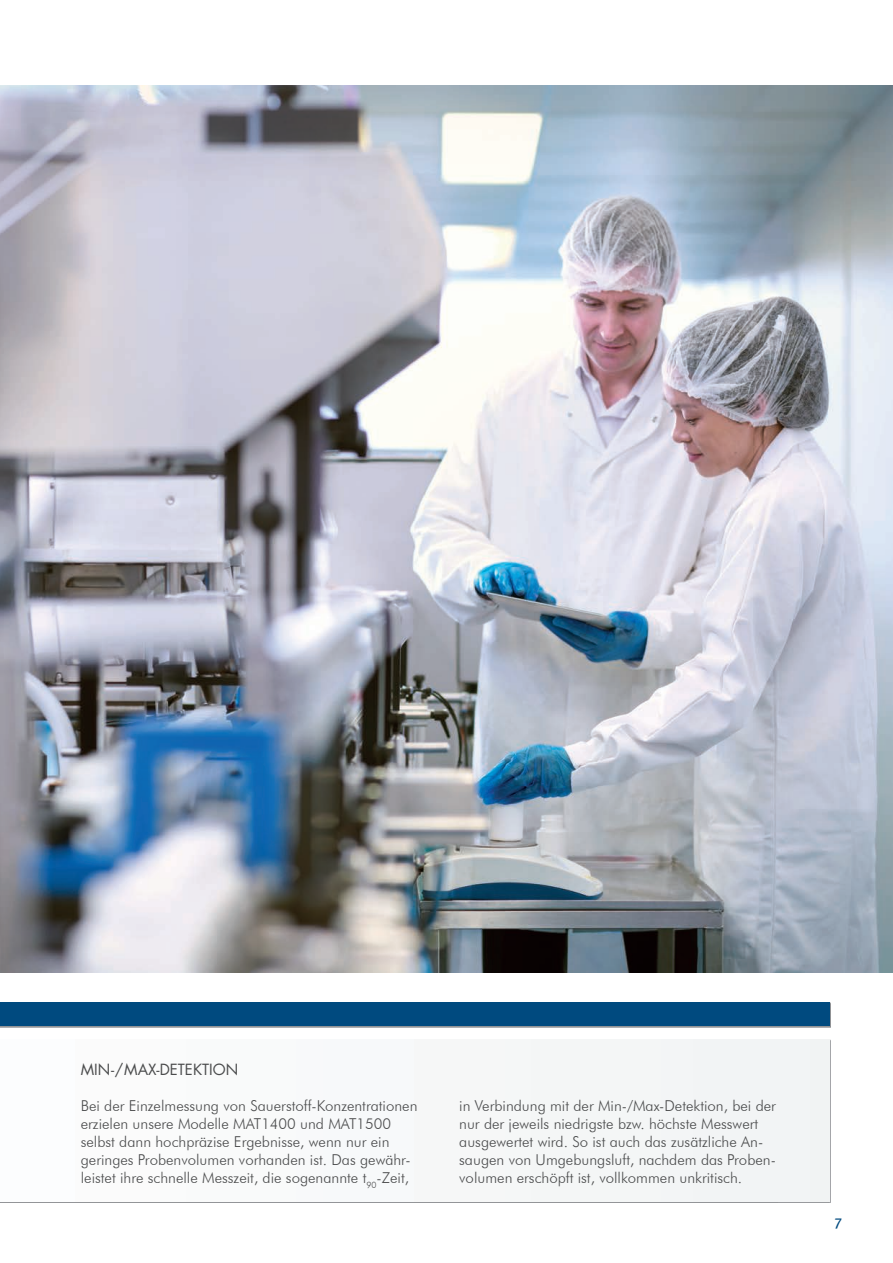
<style>
.page{position:relative;width:893px;height:1263px;background:#fff}
.page>*{position:absolute;margin:0;border:0;box-sizing:border-box;transform-origin:0 0}
.t1{font:300 15px/18px "Futura BT";color:#4b4c4d}
.t2{font:15px "Futura LT";color:#4b4c4d}
.t3{font:15px "Meta";color:#004a7f}
</style>
<div class="page">
<img style="left:0;top:85px;width:893px;height:887px">
<div style="left:0;top:1039px;width:829px;height:163px;background:#f6f7f7"></div>
<img style="left:0;top:1003px;width:830px;height:24px">
<div style="left:0;top:1002px;width:829px;height:24px;background:#004a7f"></div>
<p class="t2" style="left:81px;top:1060px;width:159px">MIN-/MAX-DETEKTION</p>
<p class="t1" style="left:81px;top:1097px;width:338px">Bei der Einzelmessung von Sauerstoff-Konzentrationen erzielen unsere Modelle MAT1400 und MAT1500 selbst dann hochpräzise Ergebnisse, wenn nur ein geringes Probenvolumen vorhanden ist. Das gewähr&shy;leistet ihre schnelle Messzeit, die sogenannte t<sub>90</sub>-Zeit,</p>
<p class="t1" style="left:459px;top:1097px;width:318px">in Verbindung mit der Min-/Max-Detektion, bei der nur der jeweils niedrigste bzw. höchste Mess wert ausgewertet wird. So ist auch das zusätzliche An&shy;saugen von Umgebungs luft, nachdem das Proben&shy;volumen erschöpft ist, vollkommen unkritisch.</p>
<p class="t3" style="left:835px;top:1212px;width:9px">7</p>
</div>
